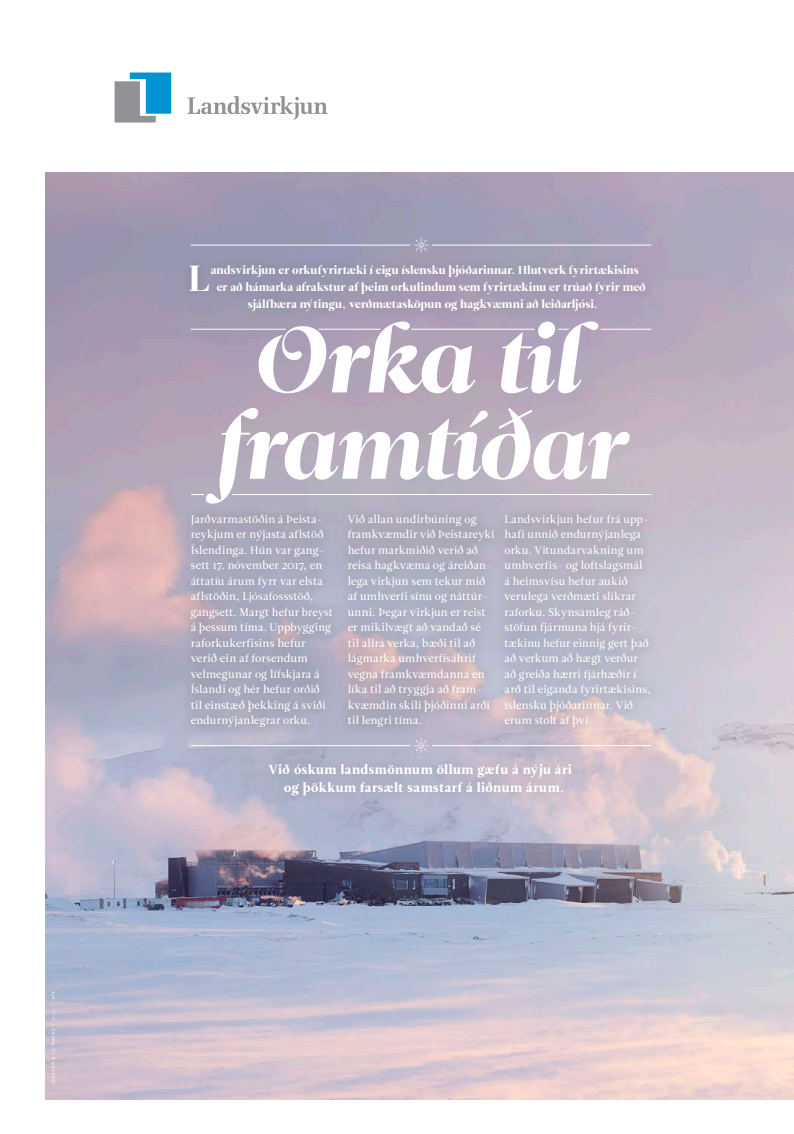
<style>
.page{position:relative;width:794px;height:1134px;background:#fff}
.page>*{position:absolute;margin:0;border:0;box-sizing:border-box;transform-origin:0 0}
.t1{font:92.1px/86.4px "Leitura Display Swashes";letter-spacing:-.01em;color:#fff;text-align:center}
.t2{font:36.3px "Leitura Display";color:#fff}
.t3{font:13px/17.5px "Leitura Roman 4";letter-spacing:.04em;color:#fff;text-align:center}
.t4{font:11.5px "Leitura Display";letter-spacing:.01em;color:#fff}
.t5{font:11px/15.5px "Leitura Roman 2";letter-spacing:.01em;color:#fff}
</style>
<div class="page">
<img style="left:45px;top:172px;width:749px;height:928px">
<svg style="left:51px;top:991px;width:4px;height:94px"></svg>
<svg style="left:187px;top:96px;width:141px;height:24px"></svg>
<svg style="left:115px;top:73px;width:56px;height:50px"></svg>
<div style="left:180px;top:254px;width:476px;height:68px;background:#231f20;opacity:.2"></div>
<svg style="left:191px;top:494px;width:13px;height:1px"></svg>
<hr style="left:232px;top:494px;width:419px;height:1px;background:#fff">
<hr style="left:191px;top:329px;width:95px;height:1px;background:#fff">
<hr style="left:318px;top:329px;width:62px;height:1px;background:#fff">
<hr style="left:411px;top:329px;width:123px;height:1px;background:#fff">
<hr style="left:600px;top:329px;width:51px;height:1px;background:#fff">
<hr style="left:432px;top:245px;width:219px;height:1px;background:#fff">
<hr style="left:191px;top:245px;width:219px;height:1px;background:#fff">
<svg style="left:414px;top:238px;width:14px;height:14px"></svg>
<div style="left:180px;top:504px;width:480px;height:234px;background:#231f20;opacity:.5"></div>
<div style="left:259px;top:754px;width:323px;height:52px;background:#231f20;opacity:.2"></div>
<hr style="left:432px;top:745px;width:219px;height:1px;background:#fff">
<hr style="left:191px;top:745px;width:219px;height:1px;background:#fff">
<svg style="left:414px;top:738px;width:14px;height:15px"></svg>
<h2 class="t2" style="left:189px;top:257px;width:23px">L</h2>
<p class="t4" style="left:211px;top:263px;width:429px">andsvirkjun er orkufyrirtæki í eigu íslensku þjóðarinnar. Hlutverk fyrirtækisins</p>
<p class="t4" style="left:217px;top:280px;width:430px">er að hámarka afrakstur af þeim orkulindum sem fyrirtækinu er trúað fyrir með</p>
<p class="t4" style="left:248px;top:297px;width:351px">sjálfbæra nýtingu, verðmætasköpun og hagkvæmni að leiðarljósi.</p>
<h1 class="t1" style="left:213px;top:317px;width:412px">Orka til framtíðar</h1>
<p class="t5" style="left:191px;top:511px;width:144px">Jarðvarmastöðin á Þeista&shy;reykjum er nýjasta aflstöð<br>Íslendinga. Hún var gang&shy;sett 17. nóvember 2017, en áttatíu árum fyrr var elsta aflstöðin, Ljósafossstöð, gangsett. Margt hefur breyst á þessum tíma. Uppbygging raforkukerfisins hefur verið ein af forsendum velmegunar og lífskjara á<br>Íslandi og hér hefur orðið til einstæð þekking á sviði endurnýjanlegrar orku.</p>
<p class="t5" style="left:348px;top:511px;width:148px">Við allan undirbúning og framkvæmdir við Þeista reyki hefur markmiðið verið að reisa hagkvæma og áreiðan&shy;lega virkjun sem tekur mið af umhverfi sínu og náttúr&shy;unni. Þegar virkjun er reist er mikilvægt að vandað sé til allra verka, bæði til að lágmarka umhverfisáhrif vegna framkvæmdanna en líka til að tryggja að fram&shy;kvæmdin skili þjóðinni arði til lengri tíma.</p>
<p class="t5" style="left:504px;top:511px;width:148px">Landsvirkjun hefur frá upp&shy;hafi unnið endurnýjanlega orku. Vitundarvakning um umhverfis- og loftslagsmál<br>á heimsvísu hefur aukið verulega verðmæti slíkrar raforku. Skynsamleg ráð&shy;stöfun fjármuna hjá fyrir&shy;tækinu hefur einnig gert það að verkum að hægt verður að greiða hærri fjárhæðir í arð til eiganda fyrirtækisins, íslensku þjóðarinnar. Við erum stolt af því.</p>
<p class="t3" style="left:269px;top:761px;width:304px">Við óskum landsmönnum öllum gæfu á nýju ári og þökkum farsælt samstarf á liðnum árum.</p>
</div>
